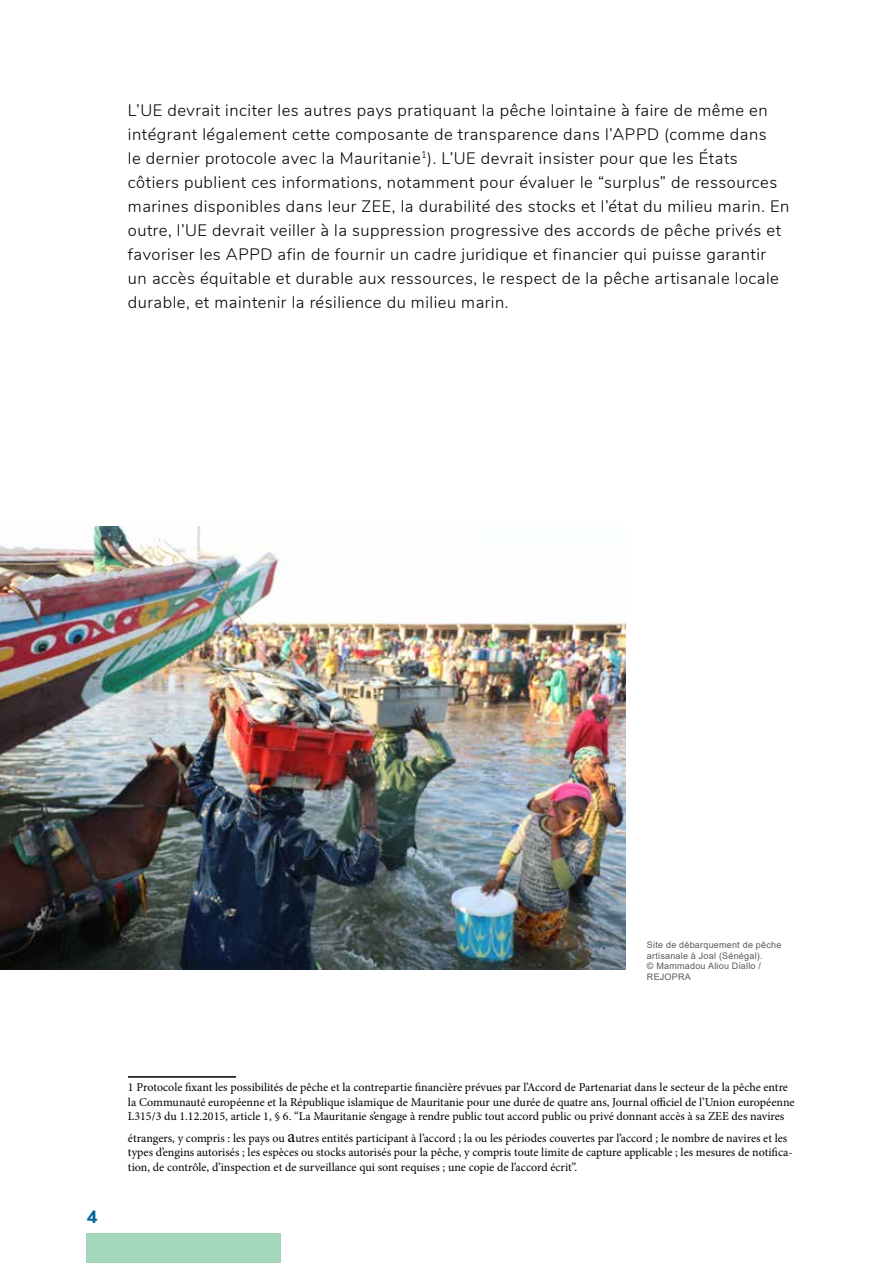
<style>
.page{position:relative;width:893px;height:1263px;background:#fff}
.page>*{position:absolute;margin:0;border:0;box-sizing:border-box;transform-origin:0 0}
.t1{font:800 18px "Nunito";color:#00679b}
.t2{font:300 16.5px/24px "Nunito";letter-spacing:.03em;color:#000}
.t3{font:12px/14.4px "Minion Pro";color:#000}
.t4{font:9px/10.8px "Arial";letter-spacing:.025em;color:#58595b}
.s1{font-size:18px}
</style>
<div class="page">
<div style="left:86px;top:1233px;width:195px;height:29px;background:#a4d7b9"></div>
<hr style="left:128px;top:1076px;width:108px;height:2px;background:#000">
<img style="left:0;top:526px;width:626px;height:443px">
<p class="t2" style="left:128px;top:97px;width:663px">L’UE devrait inciter les autres pays pratiquant la pêche lointaine à faire de même en intégrant légalement cette composante de transparence dans l’APPD (comme dans<br>le dernier protocole avec la Mauritanie<sup>1</sup>). L’UE devrait insister pour que les États côtiers publient ces informations, notamment pour évaluer le “surplus” de ressources marines disponibles dans leur ZEE, la durabilité des stocks et l’état du milieu marin. En outre, l’UE devrait veiller à la suppression progressive des accords de pêche privés et favoriser les APPD afin de fournir un cadre juridique et financier qui puisse garantir<br>un accès équitable et durable aux ressources, le respect de la pêche artisanale locale durable, et maintenir la résilience du milieu marin.</p>
<p class="t4" style="left:647px;top:939px;width:136px">Site de débarquement de pêche artisanale à Joal (Sénégal).<br>© Mammadou Aliou Diallo /<br>REJOPRA</p>
<h1 class="t1" style="left:87px;top:1204px;width:12px">4</h1>
<p class="t3" style="left:128px;top:1080px;width:668px">1 Protocole fixant les possibilités de pêche et la contrepartie financière prévues par l’Accord de Partenariat dans le secteur de la pêche entre la Communauté européenne et la République islamique de Mauritanie pour une durée de quatre ans, Journal officiel de l’Union européenne<br>L315/3 du 1.12.2015, article 1, § 6. “La Mauritanie s’engage à rendre public tout accord public ou privé donnant accès à sa ZEE des navires</p>
<p class="t3" style="left:128px;top:1131px;width:666px">étrangers, y compris : les pays ou <span class="s1">a</span>utres entités participant à l’accord ; la ou les périodes couvertes par l’accord ; le nombre de navires et les types d’engins autorisés ; les espèces ou stocks autorisés pour la pêche, y compris toute limite de capture applicable ; les mesures de notifica&shy;tion, de contrôle, d’inspection et de surveillance qui sont requises ; une copie de l’accord écrit”.</p>
</div>
